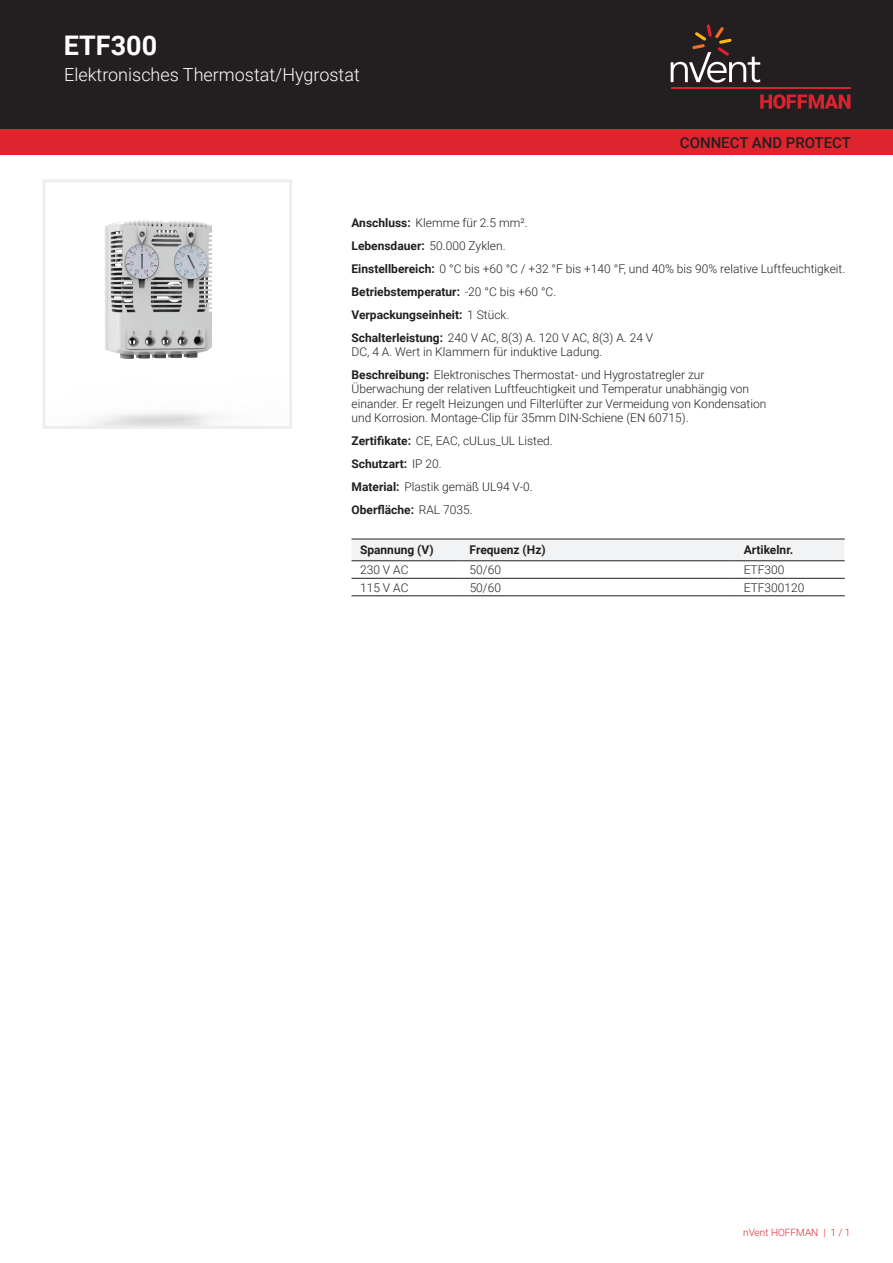
<style>
.page{position:relative;width:893px;height:1263px;background:#fff}
.page>*{position:absolute;margin:0;border:0;box-sizing:border-box;transform-origin:0 0}
.t1{font:700 27px "Roboto";color:#fff}
.t2{font:300 18px "Roboto";color:#fff}
.t3{font:500 15px "Roboto";color:#231f20}
.t4{font:300 12px/23px "Roboto";color:#231f20}
.t5{font:700 12px "Roboto";color:#231f20}
.t6{font:300 10.05px "Roboto";color:#de252e}
.s1{font-weight:700}
</style>
<div class="page">
<div style="left:0;top:0;width:893px;height:129px;background:#231f20"></div>
<svg style="left:760px;top:94px;width:90px;height:15px"></svg>
<hr style="left:671px;top:88px;width:179px;height:1px;background:#db2230">
<svg style="left:671px;top:24px;width:89px;height:59px"></svg>
<div style="left:0;top:129px;width:893px;height:26px;background:#de252e"></div>
<div style="left:352px;top:540px;width:493px;height:20px;background:#f2f3f4"></div>
<hr style="left:351px;top:539px;width:110px;height:1px;background:#231f20">
<hr style="left:461px;top:539px;width:274px;height:1px;background:#231f20">
<hr style="left:735px;top:539px;width:110px;height:1px;background:#231f20">
<hr style="left:351px;top:578px;width:110px;height:1px;background:#231f20">
<hr style="left:461px;top:578px;width:274px;height:1px;background:#231f20">
<hr style="left:735px;top:578px;width:110px;height:1px;background:#231f20">
<hr style="left:351px;top:595px;width:110px;height:1px;background:#231f20">
<hr style="left:461px;top:595px;width:274px;height:1px;background:#231f20">
<hr style="left:735px;top:595px;width:110px;height:1px;background:#231f20">
<hr style="left:351px;top:560px;width:110px;height:1px;background:#231f20">
<hr style="left:461px;top:560px;width:274px;height:1px;background:#231f20">
<hr style="left:735px;top:560px;width:110px;height:1px;background:#231f20">
<img style="left:91px;top:220px;width:125px;height:205px">
<div style="left:43px;top:179px;width:249px;height:250px;border:3px solid #eeeeef"></div>
<h1 class="t1" style="left:64px;top:26px;width:95px">ETF300</h1>
<h2 class="t2" style="left:64px;top:62px;width:297px">Elektronisches Thermostat/Hygrostat</h2>
<p class="t3" style="left:680px;top:132px;width:173px">CONNECT AND PROTECT</p>
<p class="t4" style="left:351px;top:211px;width:495px"><span class="s1">Anschluss:</span> Klemme für 2.5 mm².<br><span class="s1">Lebensdauer:</span> 50.000 Zyklen.<br><span class="s1">Einstellbereich:</span> 0 °C bis +60 °C / +32 °F bis +140 °F, und 40% bis 90% relative Luftfeuchtigkeit.<br><span class="s1">Betriebstemperatur:</span> -20 °C bis +60 °C.<br><span class="s1">Verpackungseinheit:</span> 1 Stück.<br><span class="s1">Schalterleistung:</span> 240 V AC, 8(3) A. 120 V AC, 8(3) A. 24 V</p>
<p class="t4" style="left:351px;top:340px;width:355px">DC, 4 A. Wert in Klammern für induktive Ladung.<br><span class="s1">Beschreibung:</span> Elektronisches Thermostat- und Hygrostatregler zur</p>
<p class="t4" style="left:351px;top:381px;width:416px;line-height:14.4px">Überwachung der relativen Luftfeuchtigkeit und Temperatur unabhängig von einander. Er regelt Heizungen und Filterlüfter zur Vermeidung von Kondensation und Korrosion. Montage-Clip für 35mm DIN-Schiene (EN 60715).</p>
<p class="t4" style="left:351px;top:429px;width:203px"><span class="s1">Zertifikate:</span> CE, EAC, cULus_UL Listed.<br><span class="s1">Schutzart:</span> IP 20.<br><span class="s1">Material:</span> Plastik gemäß UL94 V-0.<br><span class="s1">Oberfläche:</span> RAL 7035.</p>
<p class="t5" style="left:360px;top:542px;width:75px">Spannung (V)</p>
<p class="t5" style="left:470px;top:542px;width:78px">Frequenz (Hz)</p>
<p class="t5" style="left:744px;top:542px;width:51px">Artikelnr.</p>
<p class="t4" style="left:360px;top:558px;width:50px">230 V AC</p>
<p class="t4" style="left:470px;top:558px;width:33px">50/60</p>
<p class="t4" style="left:744px;top:558px;width:42px">ETF300</p>
<p class="t4" style="left:360px;top:575px;width:50px">115 V AC</p>
<p class="t4" style="left:470px;top:575px;width:33px">50/60</p>
<p class="t4" style="left:744px;top:575px;width:62px">ETF300120</p>
<p class="t6" style="left:743px;top:1226px;width:109px">nVent HOFFMAN | 1 / 1</p>
</div>
